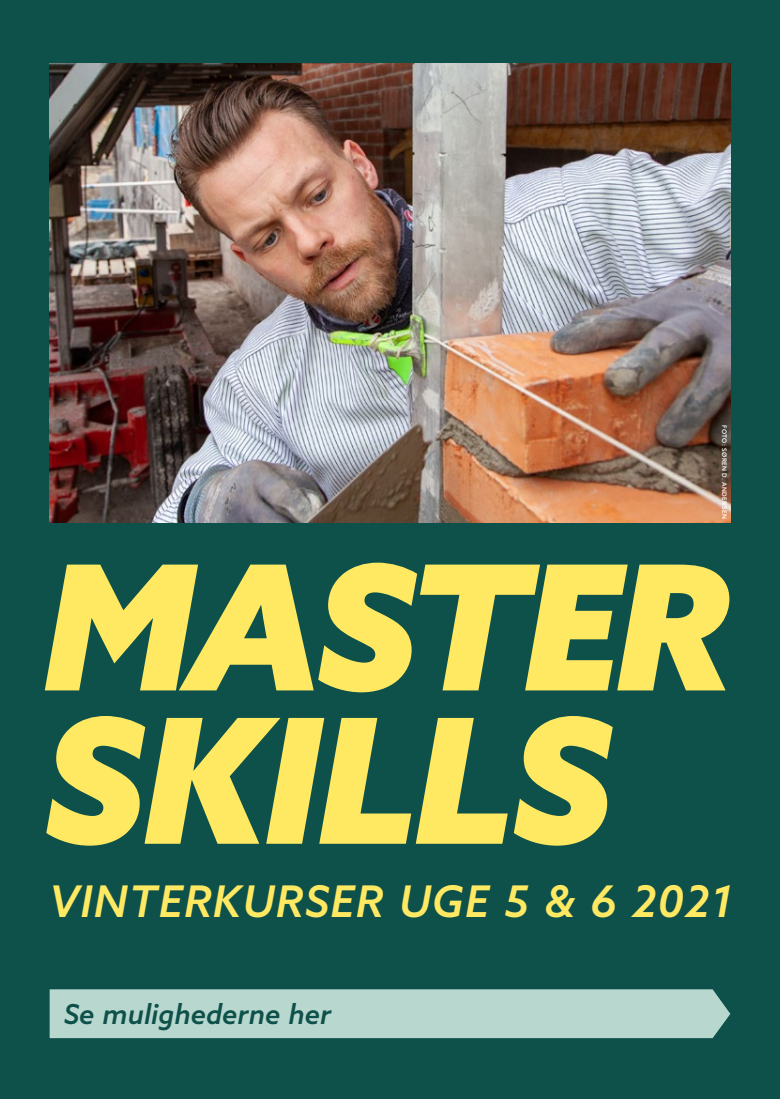
<style>
.page{position:relative;width:780px;height:1099px;background:#fff}
.page>*{position:absolute;margin:0;border:0;box-sizing:border-box;transform-origin:0 0}
.t1{font:italic 900 173.75px/153.2px "Azo Sans";letter-spacing:-.02em;color:#ffe963}
.t2{font:italic 500 43.62px "Azo Sans";letter-spacing:.03em;color:#ffe963}
.t3{font:italic 500 27.5px "Azo Sans";color:#0e514a}
.t4{font:500 6.25px "Azo Sans";letter-spacing:.075em;color:#fff}
</style>
<div class="page">
<div style="left:0;top:0;width:780px;height:1098px;background:#0e514a"></div>
<img style="left:50px;top:64px;width:680px;height:458px">
<div style="left:50px;top:989px;width:680px;height:49px;background:#b8d8cf"></div>
<p class="t4" style="left:728px;top:425px;width:95px;rotate:90deg">FOTO: SØREN D. ANDERSEN</p>
<h1 class="t1" style="left:43px;top:548px;width:689px">MASTER<br>SKILLS</h1>
<p class="t2" style="left:50px;top:872px;width:684px">VINTERKURSER UGE 5 &amp; 6 2021</p>
<p class="t3" style="left:64px;top:995px;width:269px">Se mulighederne her</p>
</div>
